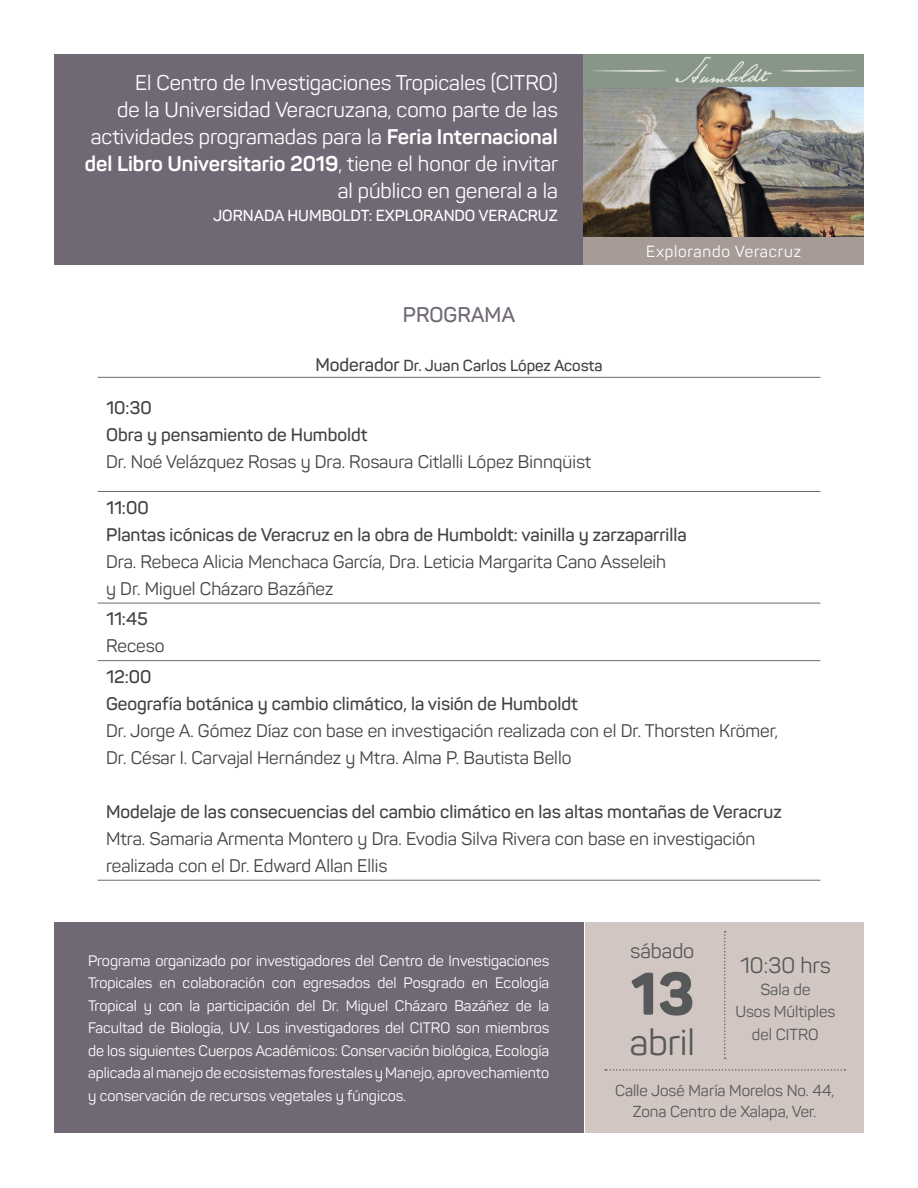
<style>
.page{position:relative;width:918px;height:1188px;background:#fff}
.page>*{position:absolute;margin:0;border:0;box-sizing:border-box;transform-origin:0 0}
.t1{font:800 59.25px "Panton";color:#57585a}
.t2{font:36.15px "Panton";color:#57585a}
.t3{font:21.9px "Panton";color:#57585a}
.t4{font:21px/27px "Panton";color:#fff;text-align:right}
.t5{font:600 21px "Panton";color:#706874}
.t6{font:20.4px "Panton";color:#57585a}
.t7{font:18px/27px "Panton";color:#444241}
.t8{font:600 18px "Panton";color:#444241}
.t9{font:15.9px/22.2px "Panton";color:#57585a;text-align:center}
.t10{font:15.9px "Panton";letter-spacing:.05em;color:#fff}
.t11{font:15.75px/20.4px "Panton";color:#57585a;text-align:center}
.t12{font:600 15.75px "Panton";color:#fff}
.t13{font:600 15.75px "Panton";color:#444241}
.t14{font:15px/22.5px "Panton";color:#fff;text-align:justify}
.s1{font-weight:700}
.s2{font-size:18px}
</style>
<div class="page">
<div style="left:54px;top:54px;width:529px;height:211px;background:#706874"></div>
<div style="left:583px;top:237px;width:281px;height:28px;background:#a69b97"></div>
<img style="left:583px;top:87px;width:281px;height:150px">
<img style="left:647px;top:87px;width:140px;height:150px">
<div style="left:583px;top:54px;width:281px;height:33px;background:#889687"></div>
<svg style="left:675px;top:57px;width:97px;height:26px"></svg>
<svg style="left:780px;top:70px;width:76px;height:2px"></svg>
<svg style="left:591px;top:70px;width:76px;height:2px"></svg>
<hr style="left:98px;top:377px;width:722px;height:1px;background:#706874">
<hr style="left:98px;top:491px;width:722px;height:1px;background:#706874">
<hr style="left:98px;top:603px;width:722px;height:1px;background:#706874">
<hr style="left:98px;top:660px;width:722px;height:1px;background:#706874">
<hr style="left:98px;top:880px;width:722px;height:1px;background:#706874">
<div style="left:54px;top:923px;width:529px;height:210px;background:#706874"></div>
<div style="left:585px;top:923px;width:279px;height:210px;background:#d1c6c2"></div>
<svg style="left:724px;top:931px;width:2px;height:128px"></svg>
<svg style="left:605px;top:1069px;width:241px;height:2px"></svg>
<p class="t4" style="left:85px;top:69px;width:475px">El Centro de Investigaciones Tropicales (CITRO)<br>de la Universidad Veracruzana, como parte de las actividades programadas para la <span class="s1">Feria Internacional del Libro Universitario 2019</span>, tiene el honor de invitar al público en general a la</p>
<p class="t12" style="left:213px;top:206px;width:346px">JORNADA HUMBOLDT: EXPLORANDO VERACRUZ</p>
<p class="t5" style="left:403px;top:302px;width:114px">PROGRAMA</p>
<p class="t13" style="left:315px;top:356px;width:289px"><span class="s2">Moderador</span> Dr. Juan Carlos López Acosta</p>
<p class="t10" style="left:646px;top:241px;width:156px">Explorando Veracruz</p>
<p class="t8" style="left:106px;top:397px;width:47px">10:30</p>
<p class="t8" style="left:106px;top:424px;width:263px">Obra y pensamiento de Humboldt</p>
<p class="t7" style="left:106px;top:448px;width:487px">Dr. Noé Velázquez Rosas y Dra. Rosaura Citlalli López Binnqüist</p>
<p class="t8" style="left:106px;top:496px;width:44px">11:00</p>
<p class="t8" style="left:106px;top:523px;width:582px">Plantas icónicas de Veracruz en la obra de Humboldt: vainilla y zarzaparrilla</p>
<p class="t7" style="left:106px;top:548px;width:562px">Dra. Rebeca Alicia Menchaca García, Dra. Leticia Margarita Cano Asseleih y Dr. Miguel Cházaro Bazáñez</p>
<p class="t8" style="left:106px;top:608px;width:43px">11:45</p>
<p class="t7" style="left:106px;top:632px;width:60px">Receso</p>
<p class="t8" style="left:106px;top:665px;width:47px">12:00</p>
<p class="t8" style="left:106px;top:692px;width:473px">Geografía botánica y cambio climático, la visión de Humboldt</p>
<p class="t7" style="left:106px;top:717px;width:674px">Dr. Jorge A. Gómez Díaz con base en investigación realizada con el Dr. Thorsten Krömer,<br>Dr. César I. Carvajal Hernández y Mtra. Alma P. Bautista Bello</p>
<p class="t8" style="left:106px;top:800px;width:677px">Modelaje de las consecuencias del cambio climático en las altas montañas de Veracruz</p>
<p class="t7" style="left:106px;top:825px;width:651px">Mtra. Samaria Armenta Montero y Dra. Evodia Silva Rivera con base en investigación realizada con el Dr. Edward Allan Ellis</p>
<p class="t14" style="left:88px;top:949px;width:463px">Programa organizado por investigadores del Centro de Investigaciones Tropicales en colaboración con egresados del Posgrado en Ecología Tropical y con la participación del Dr. Miguel Cházaro Bazáñez de la Facultad de Biología, UV. Los investigadores del CITRO son miembros de los siguientes Cuerpos Académicos: Conservación biológica, Ecología aplicada al manejo de ecosistemas forestales y Manejo, aprovechamiento y conservación de recursos vegetales y fúngicos.</p>
<p class="t6" style="left:630px;top:938px;width:65px">sábado</p>
<p class="t1" style="left:631px;top:957px;width:64px">13</p>
<p class="t2" style="left:630px;top:1020px;width:66px">abril</p>
<p class="t3" style="left:740px;top:952px;width:92px">10:30 hrs</p>
<p class="t9" style="left:735px;top:978px;width:102px">Sala de<br>Usos Múltiples del CITRO</p>
<p class="t11" style="left:615px;top:1080px;width:221px">Calle José María Morelos No. 44,<br>Zona Centro de Xalapa, Ver.</p>
</div>
